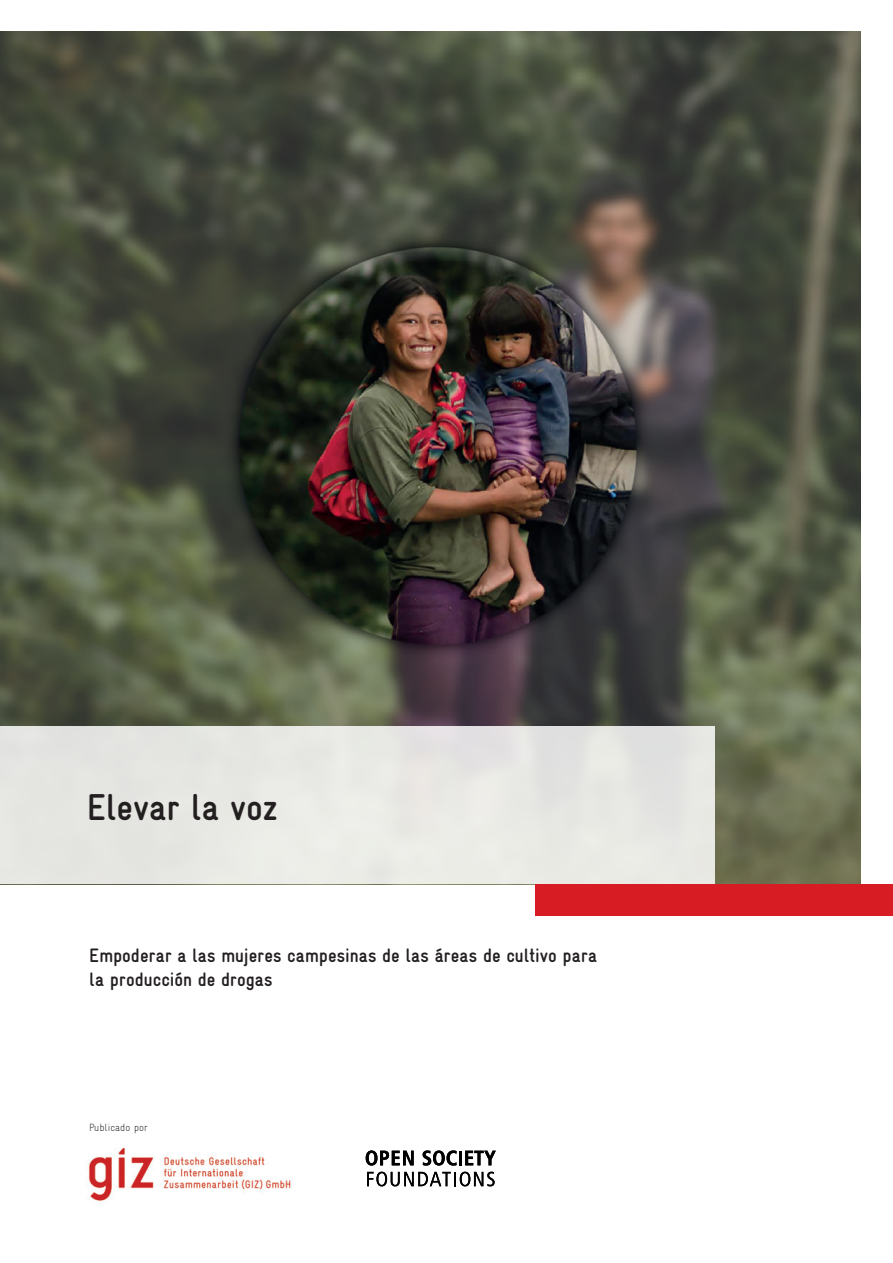
<style>
.page{position:relative;width:893px;height:1263px;background:#fff}
.page>*{position:absolute;margin:0;border:0;box-sizing:border-box;transform-origin:0 0}
.Headline_Aushang{font:700 condensed 37.5px "Gravur";color:#231f20}
.t1{font:700 condensed 19.5px/24px "Gravur";color:#231f20}
.t2{font:300 condensed 10.5px "Gravur";color:#231f20}
</style>
<div class="page">
<img style="left:0;top:31px;width:861px;height:853px">
<div style="left:0;top:726px;width:714px;height:158px;background:#e7e7e3"></div>
<div style="left:536px;top:884px;width:357px;height:31px;background:#d81c23"></div>
<img style="left:88px;top:1147px;width:203px;height:54px">
<svg style="left:366px;top:1150px;width:48px;height:15px"></svg>
<svg style="left:423px;top:1150px;width:34px;height:15px"></svg>
<hr style="left:459px;top:1151px;width:3px;height:14px;background:#000001">
<svg style="left:465px;top:1151px;width:31px;height:14px"></svg>
<svg style="left:367px;top:1172px;width:128px;height:14px"></svg>
<p class="Headline_Aushang" style="left:87px;top:786px;width:192px">Elevar la voz</p>
<p class="t1" style="left:89px;top:944px;width:510px">Empoderar a las mujeres campesinas de las áreas de cultivo para la producción de drogas</p>
<p class="t2" style="left:89px;top:1121px;width:60px">Publicado por</p>
</div>
